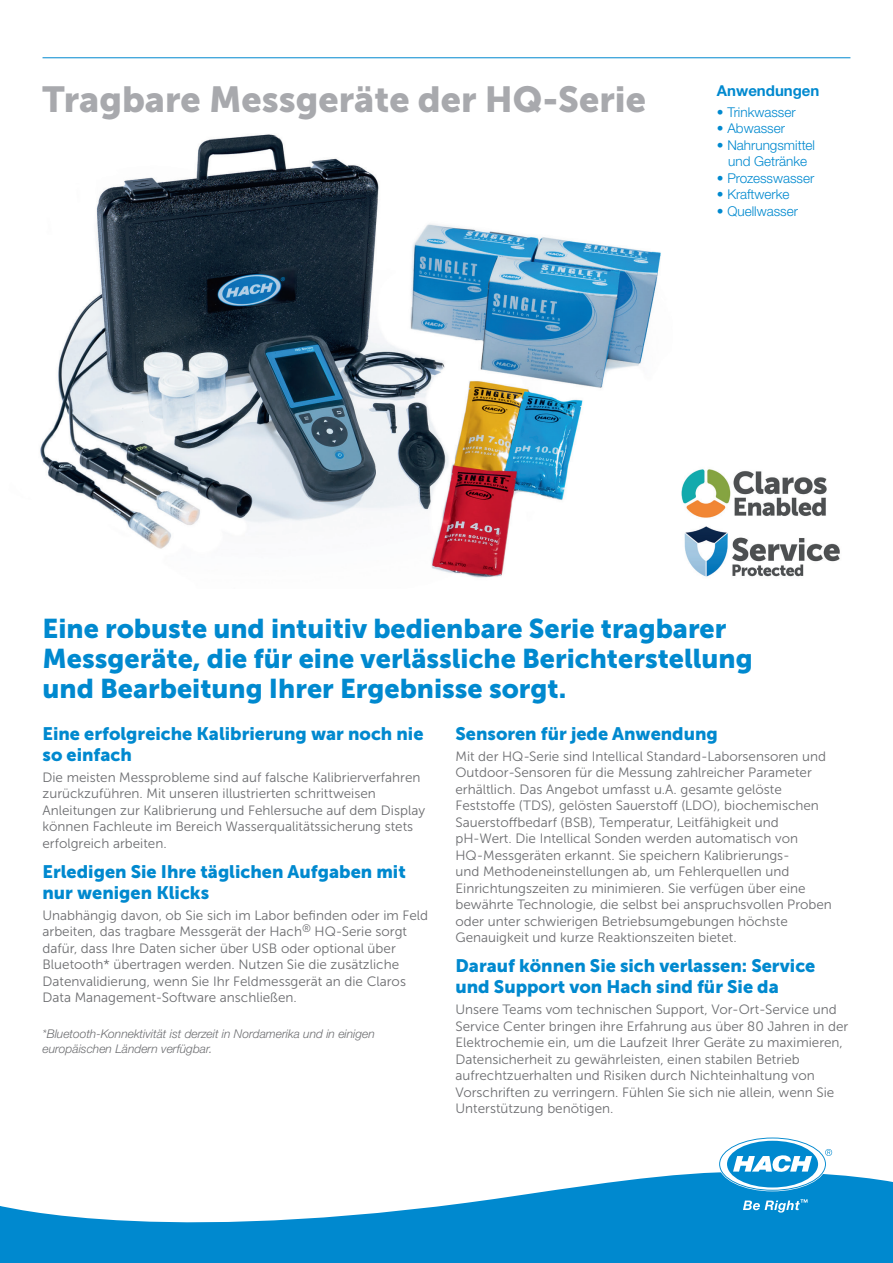
<style>
.page{position:relative;width:893px;height:1263px;background:#fff}
.page>*{position:absolute;margin:0;border:0;box-sizing:border-box;transform-origin:0 0}
.Head_1{font:36px "Museo Sans 900";color:#a8a9ad}
.Head_2_USP{font:27px/30px "Museo Sans 900";color:#0089cf}
.Head_2{font:18px/21px "Museo Sans 900";color:#0089cf}
.Head_3{font:700 15px "Helvetica Neue LTW1 G";color:#0089cf}
.Text_1_Gray{font:13.5px/16.5px "Museo Sans 300";color:#6c6d70}
.Text_1_Color{font:300 13.5px/16.5px "Helvetica Neue LTW1 G";color:#0089cf;text-align:center}
.t1{font:italic 300 12px/15px "Helvetica Neue LTW1 G";color:#6c6d70}
</style>
<div class="page">
<hr style="left:43px;top:57px;width:807px;height:1px;background:#0089cf">
<svg style="left:0;top:1172px;width:893px;height:91px;fill:#0089cf"></svg>
<svg style="left:720px;top:1138px;width:112px;height:52px"></svg>
<svg style="left:743px;top:1199px;width:64px;height:13px"></svg>
<img style="left:40px;top:134px;width:621px;height:444px">
<img style="left:684px;top:526px;width:156px;height:51px">
<img style="left:681px;top:469px;width:146px;height:49px">
<p class="Head_1" style="left:43px;top:79px;width:605px">Tragbare Messgeräte der HQ-Serie</p>
<p class="Head_3" style="left:717px;top:81px;width:104px">Anwendungen</p>
<p class="Text_1_Color" style="left:717px;top:104px;width:80px">• Trinkwasser</p>
<p class="Text_1_Color" style="left:717px;top:120px;width:70px">• Abwasser</p>
<p class="Text_1_Color" style="left:717px;top:137px;width:100px">• Nahrungsmittel und Getränke</p>
<p class="Text_1_Color" style="left:717px;top:170px;width:99px">• Prozesswasser</p>
<p class="Text_1_Color" style="left:717px;top:186px;width:74px">• Kraftwerke</p>
<p class="Text_1_Color" style="left:717px;top:203px;width:83px">• Quellwasser</p>
<p class="Head_2_USP" style="left:43px;top:613px;width:712px">Eine robuste und intuitiv bedienbare Serie tragbarer<br>Messgeräte, die für eine verlässliche Berichterstellung und Bearbeitung Ihrer Ergebnisse sorgt.</p>
<p class="Head_2" style="left:43px;top:723px;width:382px">Eine erfolgreiche Kalibrierung war noch nie so einfach</p>
<p class="Text_1_Gray" style="left:43px;top:769px;width:384px">Die meisten Messprobleme sind auf falsche Kalibrierverfahren zurückzuführen. Mit unseren illustrierten schrittweisen Anleitungen zur Kalibrierung und Fehlersuche auf dem Display können Fachleute im Bereich Wasserqualitätssicherung stets erfolgreich arbeiten.</p>
<p class="Head_2" style="left:43px;top:861px;width:365px">Erledigen Sie Ihre täglichen Aufgaben mit nur wenigen Klicks</p>
<p class="Text_1_Gray" style="left:43px;top:907px;width:387px">Unabhängig davon, ob Sie sich im Labor befinden oder im Feld arbeiten, das tragbare Messgerät der Hach<sup>®</sup> HQ-Serie sorgt dafür, dass Ihre Daten sicher über USB oder optional über Bluetooth* übertragen werden. Nutzen Sie die zusätzliche Datenvalidierung, wenn Sie Ihr Feldmessgerät an die Claros Data Management-Software anschließen.</p>
<p class="t1" style="left:43px;top:1026px;width:334px">*Bluetooth-Konnektivität ist derzeit in Nordamerika und in einigen europäischen Ländern verfügbar.</p>
<p class="Head_2" style="left:455px;top:723px;width:264px">Sensoren für jede Anwendung</p>
<p class="Text_1_Gray" style="left:455px;top:748px;width:378px">Mit der HQ-Serie sind Intellical Standard-Laborsensoren und Outdoor-Sensoren für die Messung zahlreicher Parameter erhältlich. Das Angebot umfasst u.A. gesamte gelöste Feststoffe (TDS), gelösten Sauerstoff (LDO), biochemischen Sauerstoffbedarf (BSB), Temperatur, Leitfähigkeit und pH-Wert. Die Intellical Sonden werden automatisch von HQ-Messgeräten erkannt. Sie speichern Kalibrierungs-<br>und Methodeneinstellungen ab, um Fehlerquellen und Einrichtungszeiten zu minimieren. Sie verfügen über eine bewährte Technologie, die selbst bei anspruchsvollen Proben oder unter schwierigen Betriebsumgebungen höchste Genauigkeit und kurze Reaktionszeiten bietet.</p>
<p class="Head_2" style="left:455px;top:955px;width:361px">Darauf können Sie sich verlassen: Service und Support von Hach sind für Sie da</p>
<p class="Text_1_Gray" style="left:455px;top:1002px;width:394px">Unsere Teams vom technischen Support, Vor-Ort-Service und Service Center bringen ihre Erfahrung aus über 80 Jahren in der Elektrochemie ein, um die Laufzeit Ihrer Geräte zu maximieren, Datensicherheit zu gewährleisten, einen stabilen Betrieb aufrechtzuerhalten und Risiken durch Nichteinhaltung von Vorschriften zu verringern. Fühlen Sie sich nie allein, wenn Sie Unterstützung benötigen.</p>
</div>
